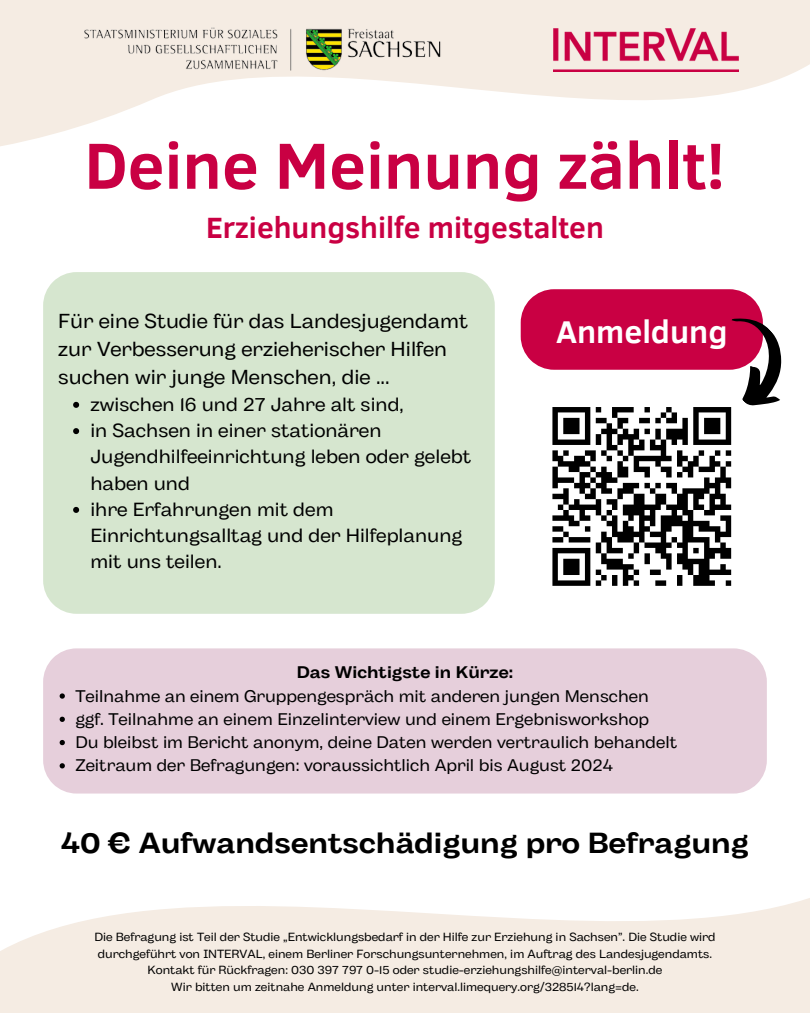
<style>
.page{position:relative;width:810px;height:1013px;background:#fff}
.page>*{position:absolute;margin:0;border:0;box-sizing:border-box;transform-origin:0 0}
.t1{font:700 66.4px "Clear Sans";color:#c90043}
.t2{font:700 32.2px "Clear Sans";color:#fff}
.t3{font:700 30.1px "Clear Sans";color:#c90043}
.t4{font:700 29px "Body Grotesque Fit";color:#000}
.t5{font:20.2px/27.8px "Body Grotesque Fit";color:#000}
.t6{font:19px/26.2px "Body Grotesque Fit";color:#000}
.t7{font:16.8px "Body Grotesque Fit";color:#000}
.t8{font:700 16.8px "Body Grotesque Fit";color:#000}
.t9{font:11.8px/16.5px "Body Grotesque Fit";color:#000}
</style>
<div class="page">
<svg style="left:0;top:793px;width:810px;height:219px"></svg>
<svg style="left:0;top:0;width:810px;height:146px"></svg>
<img style="left:554px;top:28px;width:185px;height:44px">
<svg style="left:552px;top:583px;width:180px;height:3px"></svg>
<img style="left:11px;top:0;width:464px;height:106px">
<div style="left:43px;top:648px;width:724px;height:145px;background:#e6cfdb"></div>
<svg style="left:60px;top:693px;width:5px;height:5px"></svg>
<svg style="left:60px;top:716px;width:5px;height:6px"></svg>
<svg style="left:60px;top:740px;width:5px;height:5px"></svg>
<svg style="left:60px;top:763px;width:5px;height:5px"></svg>
<div style="left:43px;top:272px;width:452px;height:342px;background:#d6e6cf"></div>
<svg style="left:73px;top:402px;width:6px;height:6px"></svg>
<svg style="left:73px;top:428px;width:6px;height:6px"></svg>
<svg style="left:73px;top:507px;width:6px;height:6px"></svg>
<svg style="left:521px;top:289px;width:261px;height:294px"></svg>
<p class="t1" style="left:85px;top:117px;width:642px">Deine Meinung zählt!</p>
<h2 class="t3" style="left:206px;top:205px;width:399px">Erziehungshilfe mitgestalten</h2>
<h2 class="t5" style="left:58px;top:309px;width:411px">Für eine Studie für das Landesjugendamt zur Verbesserung erzieherischer Hilfen suchen wir junge Menschen, die ...</h2>
<p class="t6" style="left:90px;top:392px;width:315px">zwischen 16 und 27 Jahre alt sind,</p>
<p class="t6" style="left:90px;top:419px;width:382px">in Sachsen in einer stationären<br>Jugendhilfeeinrichtung leben oder gelebt haben und</p>
<h4 class="t6" style="left:90px;top:497px;width:373px">ihre Erfahrungen mit dem<br>Einrichtungsalltag und der Hilfeplanung mit uns teilen.</h4>
<p class="t2" style="left:556px;top:308px;width:173px">Anmeldung</p>
<h2 class="t8" style="left:297px;top:663px;width:218px">Das Wichtigste in Kürze:</h2>
<h3 class="t7" style="left:75px;top:686px;width:575px">Teilnahme an einem Gruppengespräch mit anderen jungen Menschen</h3>
<p class="t7" style="left:75px;top:709px;width:575px">ggf. Teilnahme an einem Einzelinterview und einem Ergebnisworkshop</p>
<p class="t7" style="left:75px;top:732px;width:603px">Du bleibst im Bericht anonym, deine Daten werden vertraulich behandelt</p>
<p class="t7" style="left:75px;top:756px;width:539px">Zeitraum der Befragungen: voraussichtlich April bis August 2024</p>
<p class="t4" style="left:61px;top:826px;width:689px">40 € Aufwandsentschädigung pro Befragung</p>
<p class="t9" style="left:94px;top:929px;width:623px">Die Befragung ist Teil der Studie „Entwicklungsbedarf in der Hilfe zur Erziehung in Sachsen”. Die Studie wird durchgeführt von INTERVAL, einem Berliner Forschungsunternehmen, im Auftrag des Landesjugendamts.</p>
<p class="t9" style="left:148px;top:962px;width:516px">Kontakt für Rückfragen: 030 397 797 0-15 oder studie-erziehungshilfe@interval-berlin.de</p>
<p class="t9" style="left:171px;top:979px;width:469px">Wir bitten um zeitnahe Anmeldung unter interval.limequery.org/328514?lang=de.</p>
</div>
